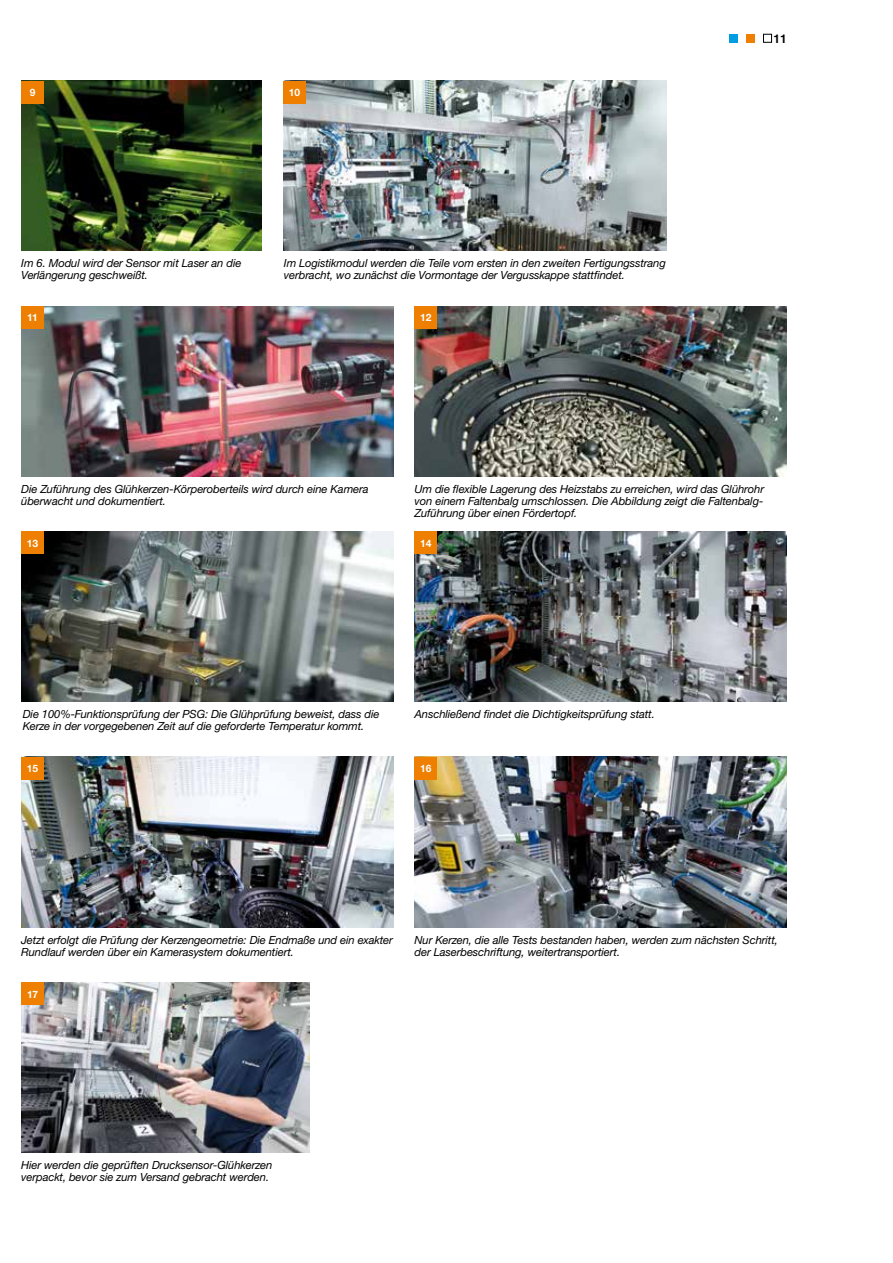
<style>
.page{position:relative;width:893px;height:1263px;background:#fff}
.page>*{position:absolute;margin:0;border:0;box-sizing:border-box;transform-origin:0 0}
.t1{font:700 12px "Helvetica LT";color:#000}
.t2{font:italic 11.25px/12px "Helvetica Neue LTW1 G";letter-spacing:-.01em;color:#000}
.t3{font:700 10.5px "Helvetica Neue LTW1 G";color:#fff}
.t4{font:700 10.35px "Helvetica Neue LTW1 G";color:#fff}
.t5{font:700 10.2px "Helvetica Neue LTW1 G";letter-spacing:-.015em;color:#fff}
</style>
<div class="page">
<div style="left:729px;top:34px;width:9px;height:9px;background:#009ee0"></div>
<div style="left:746px;top:34px;width:9px;height:9px;background:#ee7f00"></div>
<div style="left:763px;top:34px;width:9px;height:9px;border:1px solid #000"></div>
<img style="left:21px;top:81px;width:241px;height:170px">
<img style="left:21px;top:531px;width:372px;height:171px">
<img style="left:415px;top:531px;width:372px;height:171px">
<img style="left:283px;top:81px;width:384px;height:170px">
<img style="left:21px;top:306px;width:372px;height:170px">
<img style="left:415px;top:306px;width:372px;height:170px">
<img style="left:21px;top:757px;width:372px;height:170px">
<img style="left:415px;top:757px;width:372px;height:170px">
<img style="left:21px;top:982px;width:289px;height:170px">
<div style="left:21px;top:531px;width:23px;height:23px;background:#ee7f00"></div>
<div style="left:415px;top:531px;width:22px;height:23px;background:#ee7f00"></div>
<div style="left:21px;top:306px;width:23px;height:23px;background:#ee7f00"></div>
<div style="left:415px;top:306px;width:22px;height:23px;background:#ee7f00"></div>
<div style="left:21px;top:81px;width:23px;height:22px;background:#ee7f00"></div>
<div style="left:21px;top:757px;width:23px;height:22px;background:#ee7f00"></div>
<div style="left:415px;top:757px;width:22px;height:22px;background:#ee7f00"></div>
<div style="left:21px;top:982px;width:23px;height:23px;background:#ee7f00"></div>
<div style="left:283px;top:81px;width:23px;height:23px;background:#ee7f00"></div>
<p class="t5" style="left:30px;top:86px;width:7px">9</p>
<p class="t5" style="left:289px;top:86px;width:13px">10</p>
<p class="t2" style="left:21px;top:257px;width:222px">Im 6. Modul wird der Sensor mit Laser an die<br>Verlängerung geschweißt.</p>
<p class="t2" style="left:284px;top:257px;width:383px">Im Logistikmodul werden die Teile vom ersten in den zweiten Fertigungsstrang verbracht, wo zunächst die Vormontage der Vergusskappe stattfindet.</p>
<p class="t5" style="left:27px;top:311px;width:12px">11</p>
<p class="t5" style="left:420px;top:311px;width:13px">12</p>
<p class="t1" style="left:773px;top:32px;width:15px">11</p>
<p class="t2" style="left:21px;top:483px;width:349px">Die Zuführung des Glühkerzen-Körperoberteils wird durch eine Kamera überwacht und dokumentiert.</p>
<p class="t2" style="left:415px;top:483px;width:351px;text-align:justify">Um die flexible Lagerung des Heizstabs zu erreichen, wird das Glührohr von einem Faltenbalg umschlossen. Die Abbildung zeigt die Faltenbalg-Zuführung über einen Fördertopf.</p>
<p class="t4" style="left:27px;top:537px;width:13px">13</p>
<p class="t4" style="left:420px;top:537px;width:13px">14</p>
<p class="t3" style="left:423px;top:539px;width:13px">14</p>
<p class="t2" style="left:23px;top:708px;width:358px">Die 100%-Funktionsprüfung der PSG: Die Glühprüfung beweist, dass die<br>Kerze in der vorgegebenen Zeit auf die geforderte Temperatur kommt.</p>
<p class="t2" style="left:415px;top:708px;width:242px">Anschließend findet die Dichtigkeitsprüfung statt.</p>
<p class="t5" style="left:27px;top:762px;width:13px">15</p>
<p class="t5" style="left:420px;top:762px;width:13px">16</p>
<p class="t2" style="left:21px;top:933px;width:373px">Jetzt erfolgt die Prüfung der Kerzengeometrie: Die Endmaße und ein exakter<br>Rundlauf werden über ein Kamerasystem dokumentiert.</p>
<p class="t2" style="left:415px;top:933px;width:365px">Nur Kerzen, die alle Tests bestanden haben, werden zum nächsten Schritt, der Laserbeschriftung, weitertransportiert.</p>
<p class="t5" style="left:27px;top:987px;width:12px">17</p>
<p class="t2" style="left:21px;top:1159px;width:253px">Hier werden die geprüften Drucksensor-Glühkerzen verpackt, bevor sie zum Versand gebracht werden.</p>
</div>
